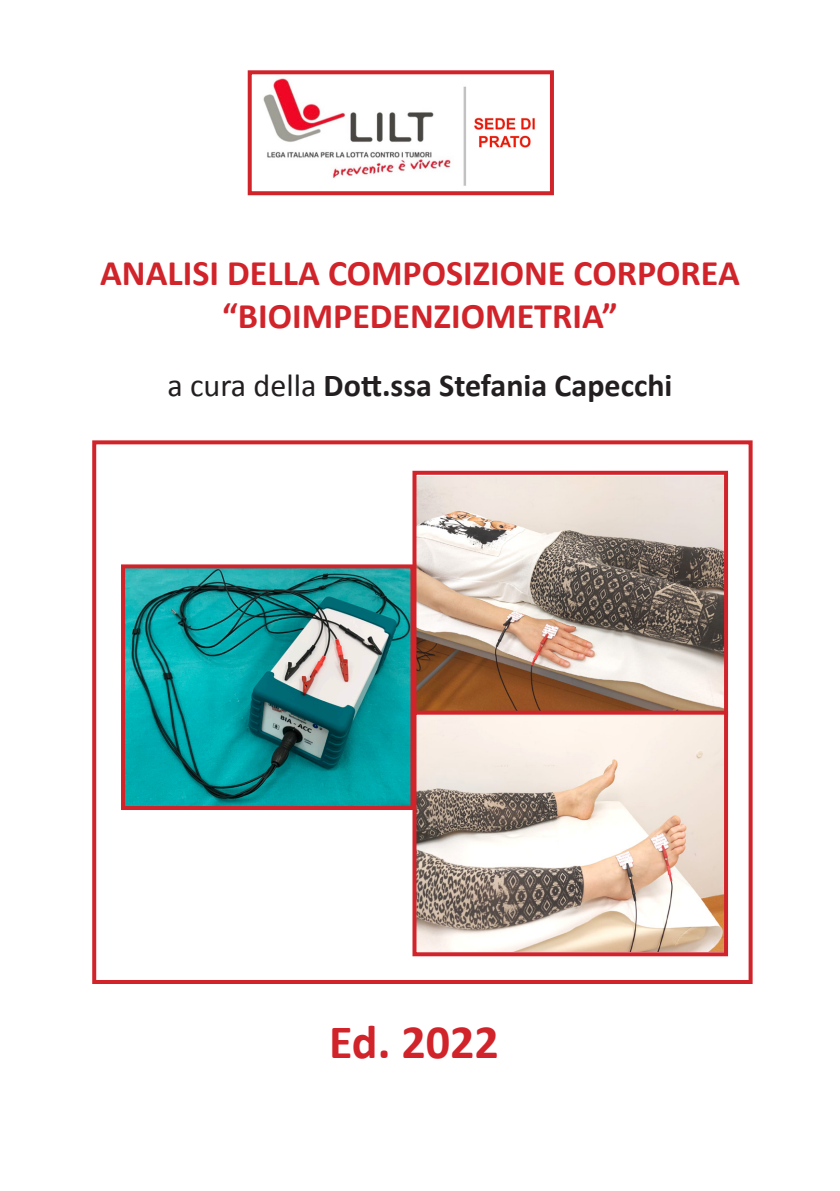
<style>
.page{position:relative;width:840px;height:1191px;background:#fff}
.page>*{position:absolute;margin:0;border:0;box-sizing:border-box;transform-origin:0 0}
.t1{font:700 48px "Calibri";color:#d1232a}
.t2{font:700 36px "Calibri";color:#d1232a}
.t3{font:700 32px "Calibri";color:#231f20}
.s1{font-weight:400}
</style>
<div class="page">
<img style="left:126px;top:569px;width:283px;height:236px">
<div style="left:121px;top:564px;width:293px;height:246px;border:4px solid #d1232a"></div>
<img style="left:417px;top:477px;width:305px;height:233px">
<div style="left:412px;top:471px;width:315px;height:245px;border:4px solid #d1232a"></div>
<img style="left:417px;top:715px;width:305px;height:236px">
<div style="left:412px;top:710px;width:315px;height:246px;border:4px solid #d1232a"></div>
<div style="left:92px;top:440px;width:660px;height:544px;border:4px solid #d1232a"></div>
<img style="left:263px;top:78px;width:272px;height:108px">
<div style="left:247px;top:70px;width:306px;height:125px;border:4px solid #d1232a"></div>
<p class="t2" style="left:100px;top:250px;width:640px">ANALISI DELLA COMPOSIZIONE CORPOREA</p>
<p class="t2" style="left:222px;top:293px;width:397px">“BIOIMPEDENZIOMETRIA”</p>
<p class="t3" style="left:167px;top:364px;width:506px"><span class="s1">a cura della</span> Dott.ssa Stefania Capecchi</p>
<p class="t1" style="left:329px;top:1011px;width:171px">Ed. 2022</p>
</div>
